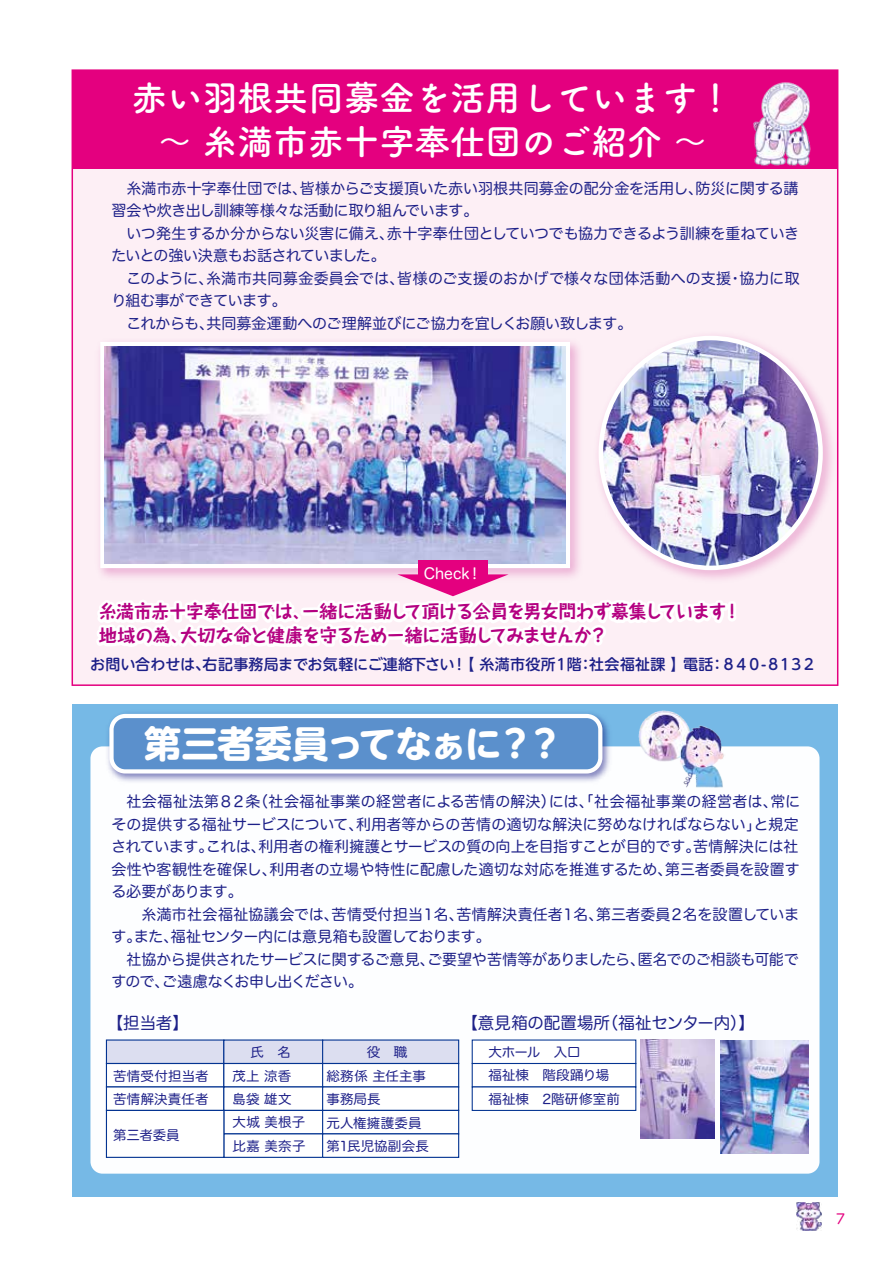
<style>
.page{position:relative;width:893px;height:1263px;background:#fff}
.page>*{position:absolute;margin:0;border:0;box-sizing:border-box;transform-origin:0 0}
.t1{font:700 37.2px "UD Shin M Go Pr 6 N";letter-spacing:-.035em;color:#fff}
.t2{font:700 35.4px/43.3px "Tsuku A Rd Gothic";color:#fff;text-align:center}
.t3{font:700 18px/24px "P Taka Hand Std N";letter-spacing:-.04em;color:#b40081}
.t4{font:16.5px "Hira Maru Pro W4";letter-spacing:-.005em;color:#1d2088}
.t5{font:15.15px "Hira Maru Pro W4";letter-spacing:.005em;color:#fff}
.t6{font:15px/22.5px "Hira Maru Pro W4";letter-spacing:-.01em;color:#1d2088}
.t7{font:500 15px "UD Shin M Go Pro";letter-spacing:.005em;color:#1d2088}
.t8{font:15px "Hira Maru Pro W4";letter-spacing:.02em;color:#1d2088}
.t9{font:15px "Hira Maru Pro W4";letter-spacing:-.03em;color:#1d2088}
.t10{font:13.5px "UD Shin M Go Pr 6 N";color:#e4007f}
.t11{font:13.2px/23.4px "Hira Maru Pro W4";letter-spacing:.01em;color:#1d2088}
</style>
<div class="page">
<div style="left:72px;top:70px;width:766px;height:615px;background:#fdeff5"></div>
<div style="left:72px;top:704px;width:766px;height:492px;background:#76b9e6"></div>
<div style="left:90px;top:746px;width:729px;height:428px;background:#fdfeff;border-radius:12px"></div>
<div style="left:72px;top:70px;width:766px;height:99px;background:#e4007f"></div>
<div style="left:100px;top:342px;width:470px;height:226px;border:9px solid #fff"></div>
<img style="left:597px;top:327px;width:242px;height:261px">
<img style="left:105px;top:346px;width:461px;height:193px">
<img style="left:603px;top:340px;width:215px;height:226px">
<div style="left:106px;top:1040px;width:118px;height:23px;background:#dcdef0"></div>
<div style="left:224px;top:1040px;width:99px;height:23px;background:#dcdef0"></div>
<div style="left:323px;top:1040px;width:136px;height:23px;background:#dcdef0"></div>
<div style="left:106px;top:1063px;width:118px;height:24px;border:1px solid #043491"></div>
<div style="left:223px;top:1063px;width:100px;height:24px;border:1px solid #043491"></div>
<div style="left:322px;top:1063px;width:137px;height:24px;border:1px solid #043491"></div>
<div style="left:106px;top:1086px;width:118px;height:25px;border:1px solid #043491"></div>
<div style="left:223px;top:1086px;width:100px;height:25px;border:1px solid #043491"></div>
<div style="left:322px;top:1086px;width:137px;height:25px;border:1px solid #043491"></div>
<div style="left:472px;top:1063px;width:164px;height:24px;border:1px solid #043491"></div>
<div style="left:472px;top:1086px;width:164px;height:25px;border:1px solid #043491"></div>
<div style="left:223px;top:1110px;width:100px;height:24px;border:1px solid #043491"></div>
<div style="left:322px;top:1110px;width:137px;height:24px;border:1px solid #043491"></div>
<div style="left:223px;top:1133px;width:100px;height:25px;border:1px solid #043491"></div>
<div style="left:322px;top:1133px;width:137px;height:25px;border:1px solid #043491"></div>
<img style="left:753px;top:82px;width:58px;height:84px">
<svg style="left:92px;top:539px;width:647px;height:243px"></svg>
<div style="left:106px;top:1110px;width:118px;height:48px;border:1px solid #043491"></div>
<img style="left:637px;top:704px;width:89px;height:84px">
<img style="left:640px;top:1039px;width:75px;height:100px">
<img style="left:720px;top:1040px;width:88px;height:113px">
<img style="left:797px;top:1202px;width:25px;height:28px">
<h2 class="t2" style="left:132px;top:74px;width:603px">赤い羽根共同募金を活用しています！～ 糸満市赤十字奉仕団のご紹介 ～</h2>
<p class="t6" style="left:111px;top:176px;width:688px;text-indent:15px">糸満市赤十字奉仕団では、皆様からご支援頂いた赤い羽根共同募金の配分金を活用し、防災に関する講習会や炊き出し訓練等様々な活動に取り組んでいます。</p>
<p class="t6" style="left:111px;top:221px;width:689px;text-indent:15px">いつ発生するか分からない災害に備え、赤十字奉仕団としていつでも協力できるよう訓練を重ねていきたいとの強い決意もお話されていました。</p>
<p class="t8" style="left:126px;top:265px;width:675px">このように、糸満市共同募金委員会では、皆様のご支援のおかげで様々な団体活動への支援・協力に取</p>
<p class="t9" style="left:111px;top:288px;width:177px">り組む事ができています。</p>
<p class="t6" style="left:126px;top:311px;width:507px">これからも、共同募金運動へのご理解並びにご協力を宜しくお願い致します。</p>
<p class="t5" style="left:424px;top:560px;width:60px">Check！</p>
<p class="t3" style="left:99px;top:598px;width:644px">糸満市赤十字奉仕団では、一緒に活動して頂ける会員を男女問わず募集しています！地域の為、大切な命と健康を守るため一緒に活動してみませんか？</p>
<p class="t7" style="left:90px;top:652px;width:728px">お問い合わせは、右記事務局までお気軽にご連絡下さい！【 糸満市役所１階：社会福祉課 】電話：８４０-８１３２</p>
<h1 class="t1" style="left:144px;top:711px;width:421px">第三者委員ってなぁに？？</h1>
<p class="t6" style="left:111px;top:789px;width:690px;text-align:justify;text-indent:15px">社会福祉法第８２条（社会福祉事業の経営者による苦情の解決）には、「社会福祉事業の経営者は、常にその提供する福祉サービスについて、利用者等からの苦情の適切な解決に努めなければならない」と規定されています。これは、利用者の権利擁護とサービスの質の向上を目指すことが目的です。苦情解決には社会性や客観性を確保し、利用者の立場や特性に配慮した適切な対応を推進するため、第三者委員を設置する必要があります。</p>
<p class="t6" style="left:111px;top:902px;width:689px;text-indent:15px">　糸満市社会福祉協議会では、苦情受付担当１名、苦情解決責任者１名、第三者委員２名を設置しています。また、福祉センター内には意見箱も設置しております。</p>
<p class="t6" style="left:111px;top:947px;width:689px;text-indent:15px">社協から提供されたサービスに関するご意見、ご要望や苦情等がありましたら、匿名でのご相談も可能ですので、ご遠慮なくお申し出ください。</p>
<p class="t4" style="left:107px;top:1008px;width:84px">【担当者】</p>
<p class="t4" style="left:461px;top:1008px;width:295px">【意見箱の配置場所（福祉センター内）】</p>
<p class="t11" style="left:233px;top:1040px;width:74px">　 氏　名茂上 涼香島袋 雄文大城 美根子比嘉 美奈子</p>
<p class="t11" style="left:488px;top:1039px;width:133px">大ホール　入口<br>福祉棟　階段踊り場福祉棟　2階研修室前</p>
<p class="t11" style="left:326px;top:1063px;width:104px">総務係 主任主事事務局長<br>元人権擁護委員第1民児協副会長</p>
<p class="t11" style="left:113px;top:1063px;width:97px">苦情受付担当者苦情解決責任者</p>
<p class="t11" style="left:113px;top:1122px;width:68px">第三者委員</p>
<p class="t10" style="left:836px;top:1208px;width:10px">7</p>
</div>
